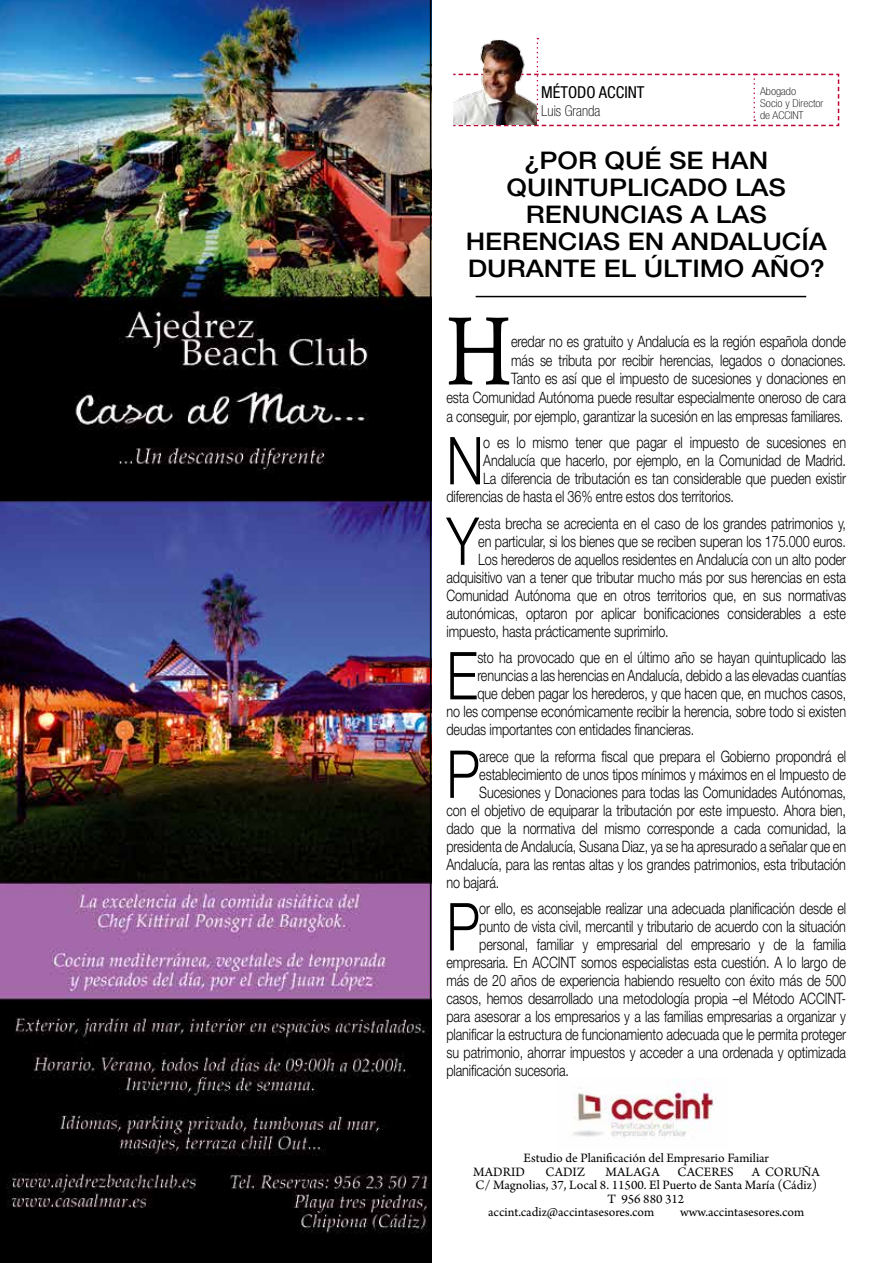
<style>
.page{position:relative;width:893px;height:1263px;background:#fff}
.page>*{position:absolute;margin:0;border:0;box-sizing:border-box;transform-origin:0 0}
.t1{font:108.15px "Arno Pro";color:#000;scale:.8 1}
.t2{font:300 66.15px "Helvetica Neue LT Std";color:#000;scale:.8 1}
.t3{font:500 24.3px/27px "Helvetica Neue LT Std";color:#000;text-align:center;scale:1.11 1}
.t4{font:condensed 16.5px "Helvetica Neue LT Std";color:#000}
.t5{font:300 15.75px/18.8px "Helvetica Neue LT Std";letter-spacing:-.01em;color:#000;text-align:right;scale:.8 1}
.t6{font:100 condensed 15px "Helvetica Neue LT Std";color:#000}
.t7{font:13.5px/13.5px "Arno Pro";color:#000}
.t8{font:100 condensed 10.8px/12px "Helvetica Neue LT Std";color:#000;scale:1.11 1}
</style>
<div class="page">
<img style="left:0;top:0;width:430px;height:1263px">
<hr style="left:430px;top:0;width:1px;height:1263px;background:#000">
<hr style="left:476px;top:296px;width:330px;height:1px;background:#000">
<svg style="left:453px;top:38px;width:387px;height:89px"></svg>
<img style="left:453px;top:38px;width:84px;height:86px">
<img style="left:573px;top:1078px;width:143px;height:61px">
<p class="t4" style="left:541px;top:82px;width:105px">MÉTODO ACCINT</p>
<p class="t6" style="left:541px;top:103px;width:61px">Luis Granda</p>
<p class="t8" style="left:760px;top:85px;width:59px">Abogado<br>Socio y Director de ACCINT</p>
<h3 class="t3" style="left:507px;top:146px;width:253px">¿POR QUÉ SE HAN<br>QUINTUPLICADO LAS<br>RENUNCIAS A LAS</h3>
<h3 class="t3" style="left:466px;top:227px;width:34px">HERE</h3>
<h3 class="t3" style="left:468px;top:227px;width:325px;text-align:right">NCIAS EN ANDALUCÍA<br>DURANTE EL ÚLTIMO AÑO?</h3>
<h1 class="t1" style="left:446px;top:290px;width:82px">H</h1>
<p class="t5" style="left:446px;top:331px;width:501px">eredar no es gratuito y Andalucía es la región española donde<br>más se tributa por recibir herencias, legados o donaciones.<br>Tanto es así que el impuesto de sucesiones y donaciones en<br>esta Comunidad Autónoma puede resultar especialmente oneroso de cara a conseguir, por ejemplo, garantizar la sucesión en las empresas familiares.</p>
<h2 class="t2" style="left:446px;top:420px;width:48px">N</h2>
<p class="t5" style="left:483px;top:433px;width:455px">o es lo mismo tener que pagar el impuesto de sucesiones en</p>
<p class="t5" style="left:483px;top:451px;width:455px">Andalucía que hacerlo, por ejemplo, en la Comunidad de Madrid.</p>
<p class="t5" style="left:483px;top:469px;width:455px">La diferencia de tributación es tan considerable que pueden existir</p>
<p class="t5" style="left:446px;top:487px;width:361px">diferencias de hasta el 36% entre estos dos territorios.</p>
<h2 class="t2" style="left:446px;top:501px;width:42px">Y</h2>
<p class="t5" style="left:478px;top:513px;width:461px">esta brecha se acrecienta en el caso de los grandes patrimonios y,</p>
<p class="t5" style="left:478px;top:531px;width:461px">en particular, si los bienes que se reciben superan los 175.000 euros.</p>
<p class="t5" style="left:478px;top:549px;width:461px">Los herederos de aquellos residentes en Andalucía con un alto poder</p>
<p class="t5" style="left:446px;top:567px;width:501px">adquisitivo van a tener que tributar mucho más por sus herencias en esta</p>
<p class="t5" style="left:446px;top:585px;width:501px">Comunidad Autónoma que en otros territorios que, en sus normativas</p>
<p class="t5" style="left:446px;top:603px;width:501px">autonómicas, optaron por aplicar bonificaciones considerables a este</p>
<p class="t5" style="left:446px;top:621px;width:279px">impuesto, hasta prácticamente suprimirlo.</p>
<h2 class="t2" style="left:446px;top:635px;width:41px">E</h2>
<p class="t5" style="left:477px;top:648px;width:462px">sto ha provocado que en el último año se hayan quintuplicado las</p>
<p class="t5" style="left:477px;top:666px;width:462px">renuncias a las herencias en Andalucía, debido a las elevadas cuantías</p>
<p class="t5" style="left:477px;top:684px;width:462px">que deben pagar los herederos, y que hacen que, en muchos casos,</p>
<p class="t5" style="left:446px;top:702px;width:501px">no les compense económicamente recibir la herencia, sobre todo si existen</p>
<p class="t5" style="left:446px;top:720px;width:311px">deudas importantes con entidades financieras.</p>
<h2 class="t2" style="left:446px;top:734px;width:43px">P</h2>
<p class="t5" style="left:479px;top:746px;width:460px">arece que la reforma fiscal que prepara el Gobierno propondrá el</p>
<p class="t5" style="left:479px;top:764px;width:460px">establecimiento de unos tipos mínimos y máximos en el Impuesto de</p>
<p class="t5" style="left:479px;top:782px;width:460px">Sucesiones y Donaciones para todas las Comunidades Autónomas,</p>
<p class="t5" style="left:446px;top:800px;width:501px">con el objetivo de equiparar la tributación por este impuesto. Ahora bien,</p>
<p class="t5" style="left:446px;top:818px;width:501px">dado que la normativa del mismo corresponde a cada comunidad, la</p>
<p class="t5" style="left:446px;top:836px;width:501px">presidenta de Andalucía, Susana Diaz, ya se ha apresurado a señalar que en</p>
<p class="t5" style="left:446px;top:854px;width:501px">Andalucía, para las rentas altas y los grandes patrimonios, esta tributación</p>
<p class="t5" style="left:446px;top:872px;width:67px">no bajará.</p>
<h2 class="t2" style="left:446px;top:886px;width:43px">P</h2>
<p class="t5" style="left:479px;top:899px;width:460px">or ello, es aconsejable realizar una adecuada planificación desde el</p>
<p class="t5" style="left:479px;top:917px;width:460px">punto de vista civil, mercantil y tributario de acuerdo con la situación</p>
<p class="t5" style="left:479px;top:935px;width:460px">personal, familiar y empresarial del empresario y de la familia</p>
<p class="t5" style="left:446px;top:953px;width:501px">empresaria. En ACCINT somos especialistas esta cuestión. A lo largo de</p>
<p class="t5" style="left:446px;top:971px;width:501px">más de 20 años de experiencia habiendo resuelto con éxito más de 500</p>
<p class="t5" style="left:446px;top:989px;width:501px">casos, hemos desarrollado una metodología propia –el Método ACCINT-</p>
<p class="t5" style="left:446px;top:1007px;width:501px">para asesorar a los empresarios y a las familias empresarias a organizar y</p>
<p class="t5" style="left:446px;top:1025px;width:501px">planificar la estructura de funcionamiento adecuada que le permita proteger</p>
<p class="t5" style="left:446px;top:1043px;width:501px">su patrimonio, ahorrar impuestos y acceder a una ordenada y optimizada</p>
<p class="t5" style="left:446px;top:1061px;width:155px">planificación sucesoria.</p>
<p class="t7" style="left:473px;top:1152px;width:297px;text-indent:51px">Estudio de Planificación del Empresario Familiar<br>MADRID</p>
<p class="t7" style="left:546px;top:1165px;width:41px">CADIZ</p>
<p class="t7" style="left:605px;top:1165px;width:56px">MALAGA</p>
<p class="t7" style="left:678px;top:1165px;width:58px">CACERES</p>
<p class="t7" style="left:752px;top:1165px;width:70px">A CORUÑA</p>
<p class="t7" style="left:475px;top:1179px;width:343px">C/ Magnolias, 37, Local 8. 11500. El Puerto de Santa María (Cádiz)</p>
<p class="t7" style="left:608px;top:1192px;width:78px">T 956 880 312</p>
<p class="t7" style="left:488px;top:1206px;width:168px">accint.cadiz@accintasesores.com</p>
<p class="t7" style="left:680px;top:1206px;width:126px">www.accintasesores.com</p>
</div>
